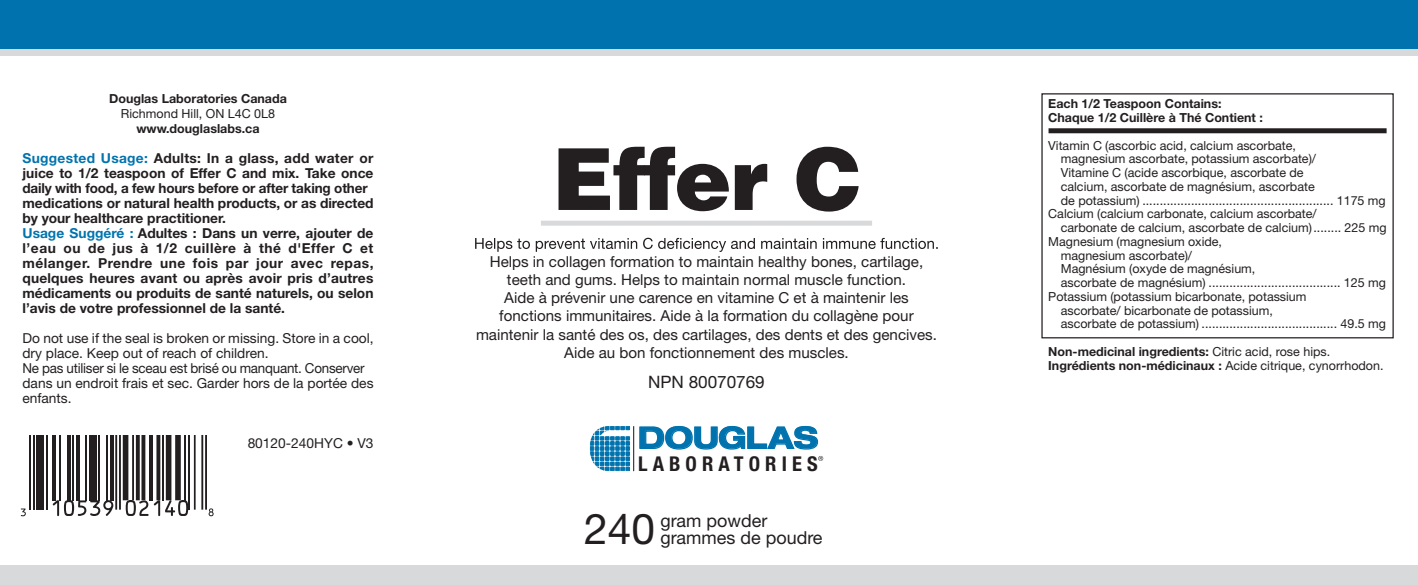
<style>
.page{position:relative;width:1418px;height:585px;background:#fff}
.page>*{position:absolute;margin:0;border:0;box-sizing:border-box;transform-origin:0 0}
.t1{font:900 85.5px "Helvetica";letter-spacing:-.02em;color:#231f20}
.t2{font:42.5px "Helvetica Neue LT Std";color:#231f20}
.t3{font:700 expanded 29.75px "Helvetica Neue LT Std";color:#0073ae}
.t4{font:700 condensed 20.5px "Helvetica Neue LT Std";letter-spacing:.25em;color:#231f20}
.t5{font:18px/17.2px "Helvetica Neue LT Std";color:#231f20}
.t6{font:17px "Helvetica Neue LT Std";color:#231f20}
.t7{font:15.25px/18.2px "Helvetica Neue LT Std";color:#231f20;text-align:center}
.t8{font:700 13.75px/15px "Helvetica Neue LT Std";color:#231f20}
.t9{font:13.75px/15px "Helvetica Neue LT Std";color:#231f20}
.t10{font:12.5px "Helvetica Neue LT Std";color:#231f20}
.t11{font:700 12.5px/13.8px "Helvetica Neue LT Std";color:#231f20}
.s1{color:#0073ae}
.s2{font-weight:400}
</style>
<div class="page">
<div style="left:1041px;top:93px;width:352px;height:245px;border:1px solid #231f20"></div>
<div style="left:1048px;top:128px;width:338px;height:5px;background:#231f20"></div>
<hr style="left:633px;top:426px;width:1px;height:45px;background:#231f20">
<svg style="left:818px;top:456px;width:5px;height:5px"></svg>
<svg style="left:639px;top:425px;width:179px;height:25px"></svg>
<svg style="left:590px;top:426px;width:39px;height:45px"></svg>
<svg style="left:475px;top:238px;width:463px;height:14px"></svg>
<svg style="left:21px;top:509px;width:5px;height:7px"></svg>
<hr style="left:29px;top:436px;width:2px;height:74px;background:#231f20">
<hr style="left:33px;top:436px;width:2px;height:74px;background:#231f20">
<div style="left:37px;top:436px;width:7px;height:74px;background:#231f20"></div>
<hr style="left:46px;top:436px;width:2px;height:74px;background:#231f20">
<hr style="left:52px;top:436px;width:3px;height:64px;background:#231f20">
<hr style="left:59px;top:436px;width:2px;height:64px;background:#231f20">
<hr style="left:67px;top:436px;width:3px;height:64px;background:#231f20">
<hr style="left:72px;top:436px;width:2px;height:64px;background:#231f20">
<hr style="left:76px;top:436px;width:4px;height:64px;background:#231f20">
<hr style="left:85px;top:436px;width:2px;height:64px;background:#231f20">
<div style="left:89px;top:436px;width:8px;height:64px;background:#231f20"></div>
<hr style="left:98px;top:436px;width:2px;height:64px;background:#231f20">
<svg style="left:53px;top:500px;width:60px;height:16px"></svg>
<hr style="left:106px;top:436px;width:2px;height:64px;background:#231f20">
<hr style="left:110px;top:436px;width:3px;height:64px;background:#231f20">
<hr style="left:115px;top:436px;width:2px;height:74px;background:#231f20">
<hr style="left:119px;top:436px;width:2px;height:74px;background:#231f20">
<div style="left:123px;top:436px;width:5px;height:64px;background:#231f20"></div>
<hr style="left:132px;top:436px;width:2px;height:64px;background:#231f20">
<svg style="left:136px;top:436px;width:4px;height:64px"></svg>
<svg style="left:141px;top:436px;width:4px;height:64px"></svg>
<hr style="left:149px;top:436px;width:4px;height:64px;background:#231f20">
<svg style="left:156px;top:436px;width:4px;height:64px"></svg>
<hr style="left:162px;top:436px;width:2px;height:64px;background:#231f20">
<div style="left:166px;top:436px;width:5px;height:64px;background:#231f20"></div>
<svg style="left:126px;top:500px;width:62px;height:16px"></svg>
<div style="left:175px;top:436px;width:6px;height:64px;background:#231f20"></div>
<hr style="left:184px;top:436px;width:2px;height:64px;background:#231f20">
<hr style="left:188px;top:436px;width:2px;height:74px;background:#231f20">
<hr style="left:194px;top:436px;width:2px;height:74px;background:#231f20">
<hr style="left:201px;top:436px;width:2px;height:74px;background:#231f20">
<hr style="left:205px;top:436px;width:2px;height:74px;background:#231f20">
<svg style="left:209px;top:508px;width:5px;height:8px"></svg>
<div style="left:0;top:565px;width:1418px;height:20px;background:#d8d9db"></div>
<div style="left:0;top:0;width:1418px;height:50px;background:#0073ae"></div>
<div style="left:0;top:50px;width:1418px;height:6px;background:#d8d9db"></div>
<div style="left:541px;top:221px;width:331px;height:5px;background:#d8d9db"></div>
<p class="t11" style="left:109px;top:91px;width:179px">Douglas Laboratories Canada</p>
<p class="t10" style="left:121px;top:106px;width:156px">Richmond Hill, ON L4C 0L8</p>
<p class="t11" style="left:136px;top:121px;width:125px">www.douglaslabs.ca</p>
<p class="t8" style="left:22px;top:150px;width:353px"><span class="s1">Suggested Usage:</span> Adults: In a glass, add water or juice to 1/2 teaspoon of Effer C and mix. Take once daily with food, a few hours before or after taking other medications or natural health products, or as directed by your healthcare practitioner.<br><span class="s1">Usage Suggéré :</span> Adultes : Dans un verre, ajouter de l’eau ou de jus à 1/2 cuillère à thé d'Effer C et mélanger. Prendre une fois par jour avec repas, quelques heures avant ou après avoir pris d’autres médicaments ou produits de santé naturels, ou selon l’avis de votre professionnel de la santé.</p>
<p class="t9" style="left:22px;top:330px;width:353px">Do not use if the seal is broken or missing. Store in a cool, dry place. Keep out of reach of children.<br>Ne pas utiliser si le sceau est brisé ou manquant. Conserver dans un endroit frais et sec. Garder hors de la portée des enfants.</p>
<p class="t9" style="left:248px;top:435px;width:127px">80120-240HYC • V3</p>
<h1 class="t1" style="left:552px;top:123px;width:311px">Effer C</h1>
<p class="t7" style="left:476px;top:252px;width:462px">Helps in collagen formation to maintain healthy bones, cartilage, teeth and gums. Helps to maintain normal muscle function.<br>Aide à prévenir une carence en vitamine C et à maintenir les fonctions immunitaires. Aide à la formation du collagène pour maintenir la santé des os, des cartilages, des dents et des gencives.<br>Aide au bon fonctionnement des muscles.</p>
<h3 class="t6" style="left:648px;top:372px;width:118px">NPN 80070769</h3>
<h3 class="t3" style="left:638px;top:419px;width:182px">DOUGLAS</h3>
<h3 class="t4" style="left:638px;top:451px;width:181px">LABORATORIES</h3>
<h2 class="t2" style="left:584px;top:504px;width:72px">240</h2>
<h3 class="t5" style="left:660px;top:511px;width:164px">gram powder grammes de poudre</h3>
<p class="t11" style="left:1048px;top:97px;width:216px">Each 1/2 Teaspoon Contains:<br>Chaque 1/2 Cuillère à Thé Contient :</p>
<p class="t10" style="left:1048px;top:138px;width:249px">Vitamin C (ascorbic acid, calcium ascorbate,</p>
<p class="t10" style="left:1060px;top:152px;width:257px">magnesium ascorbate, potassium ascorbate)/</p>
<p class="t10" style="left:1060px;top:165px;width:244px">Vitamine C (acide ascorbique, ascorbate de</p>
<p class="t10" style="left:1060px;top:179px;width:255px">calcium, ascorbate de magnésium, ascorbate</p>
<p class="t10" style="left:1060px;top:193px;width:326px">de potassium) ....................................................... 1175 mg</p>
<p class="t10" style="left:1048px;top:207px;width:270px">Calcium (calcium carbonate, calcium ascorbate/</p>
<p class="t10" style="left:1060px;top:220px;width:327px">carbonate de calcium, ascorbate de calcium)........ 225 mg</p>
<p class="t10" style="left:1048px;top:234px;width:175px">Magnesium (magnesium oxide,</p>
<p class="t10" style="left:1060px;top:248px;width:133px">magnesium ascorbate)/</p>
<p class="t10" style="left:1060px;top:262px;width:196px">Magnésium (oxyde de magnésium,</p>
<p class="t10" style="left:1060px;top:275px;width:326px">ascorbate de magnésium) ...................................... 125 mg</p>
<p class="t10" style="left:1048px;top:289px;width:260px">Potassium (potassium bicarbonate, potassium</p>
<p class="t10" style="left:1060px;top:303px;width:214px">ascorbate/ bicarbonate de potassium,</p>
<p class="t10" style="left:1060px;top:317px;width:326px">ascorbate de potassium) ....................................... 49.5 mg</p>
<p class="t11" style="left:1048px;top:344px;width:337px">Non-medicinal ingredients: <span class="s2">Citric acid, rose hips.<br></span>Ingrédients non-médicinaux : <span class="s2">Acide citrique, cynorrhodon.</span></p>
</div>
